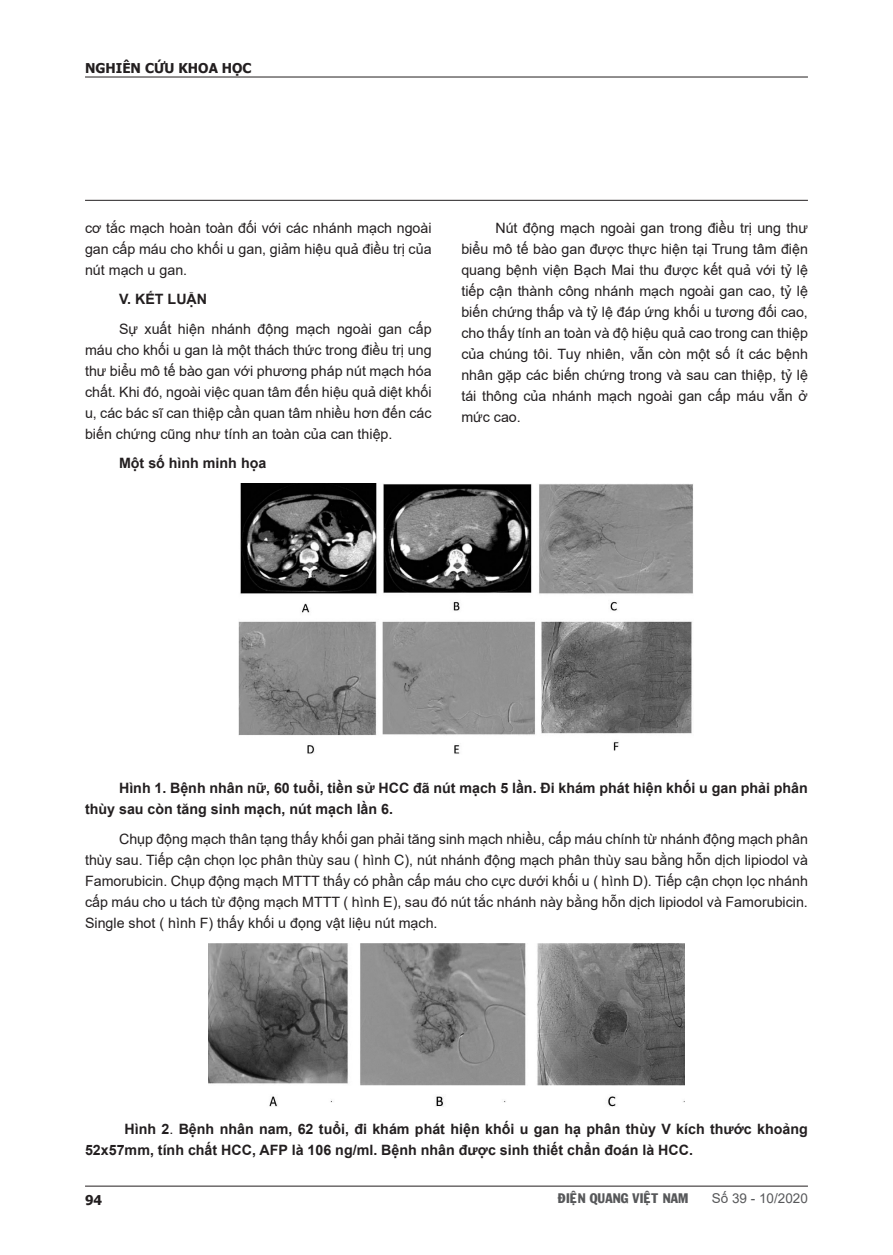
<style>
.page{position:relative;width:893px;height:1255px;background:#fff}
.page>*{position:absolute;margin:0;border:0;box-sizing:border-box;transform-origin:0 0}
.t1{font:14.25px/21px "Arial";color:#231f20;text-align:justify}
.Heading_1{font:700 14.25px/21px "Arial";color:#231f20}
.t2{font:700 13.5px "Tahoma";color:#231f20}
.t3{font:13.5px "VNI Franko";color:#57585a}
.t4{font:13.5px "Arial";color:#57585a}
.s1{font-weight:400}
</style>
<div class="page">
<hr style="left:85px;top:1185px;width:723px;height:1px;background:#231f20">
<hr style="left:85px;top:77px;width:723px;height:1px;background:#231f20">
<hr style="left:85px;top:200px;width:723px;height:1px;background:#231f20">
<img style="left:238px;top:483px;width:455px;height:271px">
<img style="left:209px;top:943px;width:475px;height:164px">
<p class="t2" style="left:85px;top:59px;width:168px">NGHIÊN CỨU KHOA HỌC</p>
<p class="t1" style="left:85px;top:217px;width:348px">cơ tắc mạch hoàn toàn đối với các nhánh mạch ngoài gan cấp máu cho khối u gan, giảm hiệu quả điều trị của nút mạch u gan.</p>
<p class="Heading_1" style="left:119px;top:289px;width:90px">V. KẾT LUẬN</p>
<p class="t1" style="left:85px;top:318px;width:348px;text-indent:34px">Sự xuất hiện nhánh động mạch ngoài gan cấp máu cho khối u gan là một thách thức trong điều trị ung thư biểu mô tế bào gan với phương pháp nút mạch hóa chất. Khi đó, ngoài việc quan tâm đến hiệu quả diệt khối u, các bác sĩ can thiệp cần quan tâm nhiều hơn đến các biến chứng cũ ng như tính an toàn của can thiệp.</p>
<p class="Heading_1" style="left:119px;top:453px;width:149px">Một số hình minh họa</p>
<p class="t1" style="left:461px;top:217px;width:348px;text-align:left;text-indent:34px">Nút động mạch ngoài gan trong điều trị ung thư biểu mô tế bào gan được thực hiện tại Trung tâm điện quang bệnh viện Bạch Mai thu được kết quả với tỷ lệ tiếp cận thành công nhánh mạch ngoài gan cao, tỷ lệ biến chứng thấp và tỷ lệ đáp ứng khối u tương đối cao, cho thấy tính an toàn và độ hiệu quả cao trong can thiệp của chú ng tôi. Tuy nhiên, vẫn còn một số ít các bệnh nhân gặp các biến chứng trong và sau can thiệp, tỷ lệ tái thông của nhánh mạch ngoài gan cấp máu vẫn ở mức cao.</p>
<p class="Heading_1" style="left:85px;top:777px;width:724px;text-indent:34px">Hì nh 1. Bệnh nhân nữ, 60 tuổi, tiền sử HCC đã nút mạch 5 lần. Đi khám phát hiện khối u gan phải phân thùy sau còn tăng sinh mạch, nút mạch lần 6.</p>
<p class="t1" style="left:85px;top:828px;width:724px;text-align:left;text-indent:34px">Chụ p động mạch thân tạng thấy khối gan phải tăng sinh mạch nhiều, cấp máu chính từ nhánh động mạch phân thùy sau. Tiếp cận chọn lọc phân thùy sau ( hì nh C), nút nhánh động mạch phân thùy sau bằng hỗn dịch lipiodol và Famorubicin. Chụ p động mạch MTTT thấy có phần cấp máu cho cực dưới khối u ( hì nh D). Tiếp cận chọn lọc nhánh cấp máu cho u tách từ động mạch MTTT ( hì nh E), sau đó nút tắc nhánh này bằng hỗn dịch lipiodol và Famorubicin.<br>Single shot ( hì nh F) thấy khối u đọng vật liệu nút mạch.</p>
<p class="Heading_1" style="left:85px;top:1118px;width:724px;text-indent:39px">Hì nh 2<span class="s1">.</span> Bệnh nhân nam, 62 tuổi, đi khám phát hiện khối u gan hạ phân thùy V kích thước khoảng<br>52x57mm, tính chất HCC, AFP là 106 ng/ml. Bệnh nhân được sinh thiết chẩn đoán là HCC.</p>
<p class="t2" style="left:85px;top:1190px;width:19px">94</p>
<p class="t3" style="left:558px;top:1187px;width:132px">ÑIEÄN QUANG VIEÄT NAM</p>
<p class="t4" style="left:712px;top:1188px;width:98px">Số 39 - 10/2020</p>
</div>
